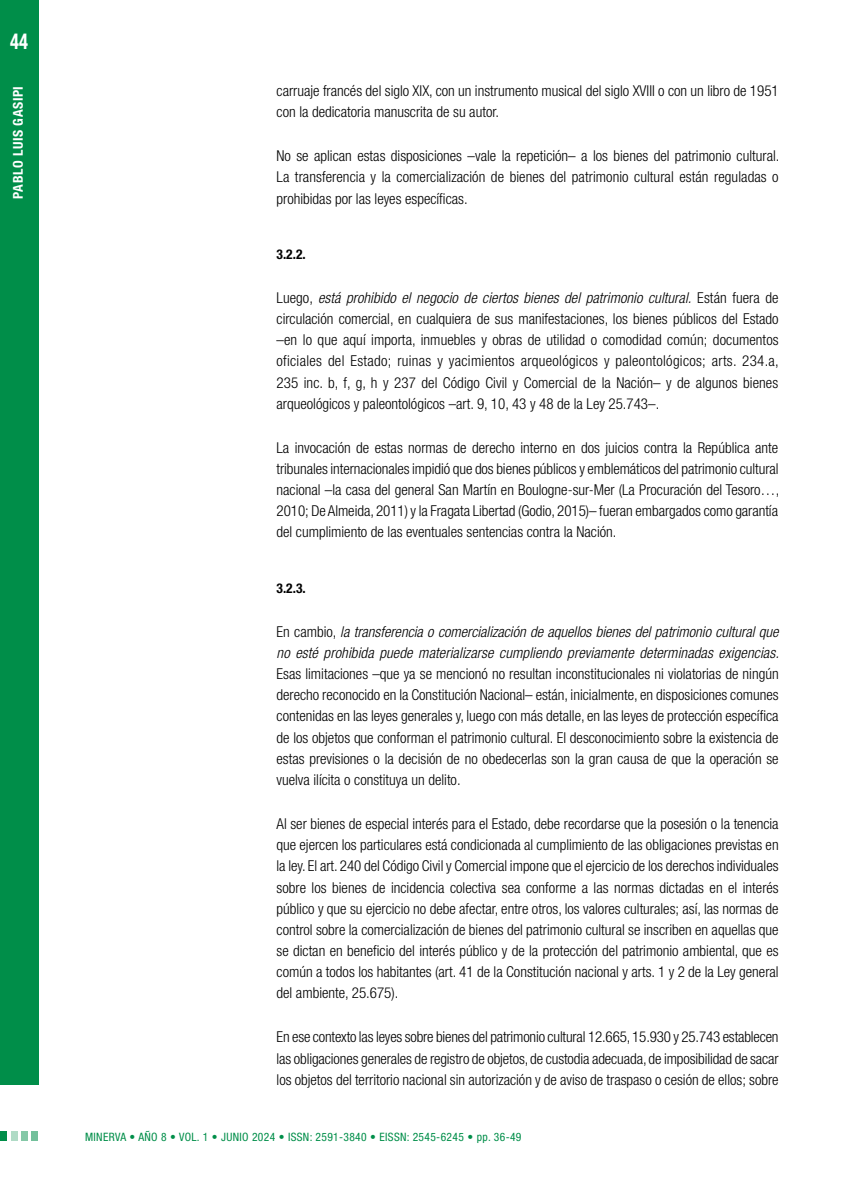
<style>
.page{position:relative;width:851px;height:1191px;background:#fff}
.page>*{position:absolute;margin:0;border:0;box-sizing:border-box;transform-origin:0 0}
.t1{font:700 condensed 21.75px "Helvetica Neue LT Std";color:#fff;scale:.85 1}
._00-TEXTO_GENERAL{font:300 condensed 15px/21.1px "Helvetica Neue LT Std";color:#000;text-align:justify}
.t2{font:700 condensed 13.5px "Helvetica Neue LT Std";letter-spacing:.04em;color:#fff}
._00-SUBTITULO_3{font:700 condensed 13.5px "Helvetica Neue LT Std";color:#000}
.t3{font:condensed 11.55px "Helvetica Neue LT Std";letter-spacing:.03em;color:#008e49}
.s1{font-style:italic}
</style>
<div class="page">
<div style="left:0;top:0;width:38px;height:1084px;background:#008e49"></div>
<div style="left:21px;top:1131px;width:7px;height:10px;background:#85c8a7"></div>
<div style="left:11px;top:1131px;width:7px;height:10px;background:#b0dbc6"></div>
<div style="left:0;top:1131px;width:7px;height:10px;background:#008e49"></div>
<div style="left:32px;top:1131px;width:6px;height:10px;background:#73c09b"></div>
<h1 class="t1" style="left:10px;top:28px;width:23px">44</h1>
<p class="t2" style="left:10px;top:198px;width:114px;rotate:-90deg">PABLO LUIS GASIPI</p>
<p class="_00-TEXTO_GENERAL" style="left:276px;top:80px;width:503px">carruaje francés del siglo XIX, con un instrumento musical del siglo XVIII o con un libro de 1951 con la dedicatoria manuscrita de su autor.</p>
<p class="_00-TEXTO_GENERAL" style="left:276px;top:145px;width:504px">No se aplican estas disposiciones –vale la repetición– a los bienes del patrimonio cultural.<br>La transferencia y la comercialización de bienes del patrimonio cultural están reguladas o prohibidas por las leyes específicas.</p>
<p class="_00-SUBTITULO_3" style="left:276px;top:246px;width:31px">3.2.2.</p>
<p class="_00-TEXTO_GENERAL" style="left:276px;top:287px;width:503px">Luego, <span class="s1">está prohibido el negocio de ciertos bienes del patrimonio cultural.</span> Están fuera de circulación comercial, en cualquiera de sus manifestaciones, los bienes públicos del Estado –en lo que aquí importa, inmuebles y obras de utilidad o comodidad común; documentos oficiales del Estado; ruinas y yacimientos arqueológicos y paleontológicos; arts. 234.a, 235 inc. b, f, g, h y 237 del Código Civil y Comercial de la Nación– y de algunos bienes arqueológicos y paleontológicos –art. 9, 10, 43 y 48 de la Ley 25.743–.</p>
<p class="_00-TEXTO_GENERAL" style="left:276px;top:437px;width:504px">La invocación de estas normas de derecho interno en dos juicios contra la República ante tribunales internacionales impidió que dos bienes públicos y emblemáticos del patrimonio cultural nacional –la casa del general San Martín en Boulogne-sur-Mer (La Procuración del Tesoro…, 2010; De Almeida, 2011) y la Fragata Libertad (Godio, 2015)– fueran embargados como garantía del cumplimiento de las eventuales sentencias contra la Nación.</p>
<p class="_00-SUBTITULO_3" style="left:276px;top:579px;width:31px">3.2.3.</p>
<p class="_00-TEXTO_GENERAL" style="left:276px;top:621px;width:504px">En cambio, <span class="s1">la transferencia o comercialización de aquellos bienes del patrimonio cultural que no esté prohibida puede materializarse cumpliendo previamente determinadas exigencias.<br></span>Esas limitaciones –que ya se mencionó no resultan inconstitucionales ni violatorias de ningún derecho reconocido en la Constitución Nacional– están, inicialmente, en disposiciones comunes contenidas en las leyes generales y, luego con más detalle, en las leyes de protección específica de los objetos que conforman el patrimonio cultural. El desconocimiento sobre la existencia de estas previsiones o la decisión de no obedecerlas son la gran causa de que la operación se vuelva ilícita o constituya un delito.</p>
<p class="_00-TEXTO_GENERAL" style="left:276px;top:813px;width:503px">Al ser bienes de especial interés para el Estado, debe recordarse que la posesión o la tenencia que ejercen los particulares está condicionada al cumplimiento de las obligaciones previstas en la ley. El art. 240 del Código Civil y Comercial impone que el ejercicio de los derechos individuales sobre los bienes de incidencia colectiva sea conforme a las normas dictadas en el interés público y que su ejercicio no debe afectar, entre otros, los valores culturales; así, las normas de control sobre la comercialización de bienes del patrimonio cultural se inscriben en aquellas que se dictan en beneficio del interés público y de la protección del patrimonio ambiental, que es común a todos los habitantes (art. 41 de la Constitución nacional y arts. 1 y 2 de la Ley general del ambiente, 25.675).</p>
<p class="_00-TEXTO_GENERAL" style="left:276px;top:1026px;width:503px">En ese contexto las leyes sobre bienes del patrimonio cultural 12.665, 15.930 y 25.743 establecen las obligaciones generales de registro de objetos, de custodia adecuada, de imposibilidad de sacar los objetos del territorio nacional sin autorización y de aviso de traspaso o cesión de ellos; sobre</p>
<p class="t3" style="left:85px;top:1130px;width:438px">MINERVA • AÑO 8 • VOL. 1 • JUNIO 2024 • ISSN: 2591-3840 • EISSN: 2545-6245 • pp. 36-49</p>
</div>
